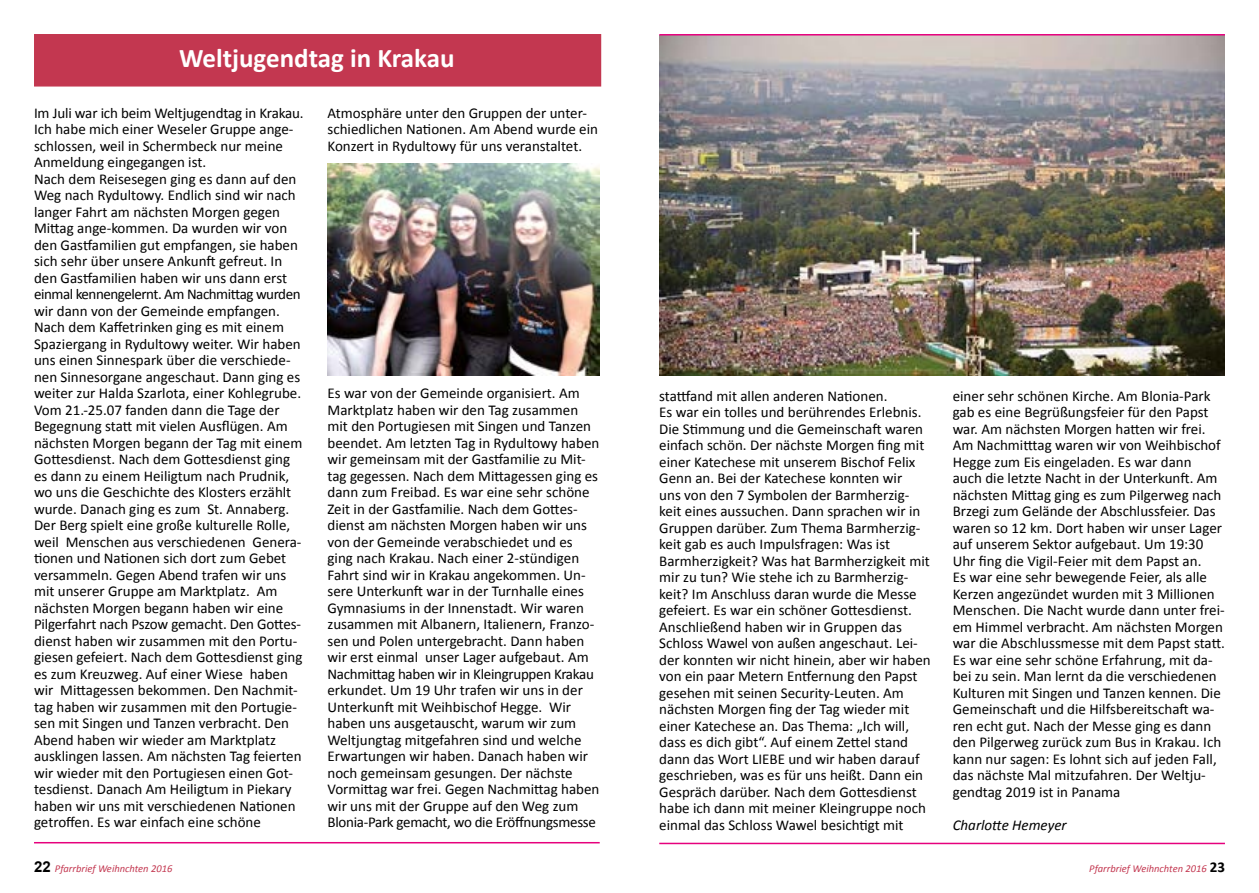
<style>
.page{position:relative;width:1259px;height:893px;background:#fff}
.page>*{position:absolute;margin:0;border:0;box-sizing:border-box;transform-origin:0 0}
.t1{font:700 27px "Calibri";color:#fff}
.t2{font:15px/16.5px "Calibri";color:#000}
.t3{font:italic 15px "Calibri";color:#000}
.t4{font:italic 10.5px "Calibri";color:#c33750}
.s1{font-family:"Arial";font-weight:700;font-style:normal;font-size:15px;color:#000}
.s2{font-weight:700;font-style:normal;font-size:15px;color:#000}
</style>
<div class="page">
<img style="left:659px;top:36px;width:566px;height:340px">
<hr style="left:659px;top:843px;width:566px;height:1px;background:#e6007d">
<hr style="left:659px;top:34px;width:566px;height:2px;background:#e6007d">
<div style="left:34px;top:34px;width:567px;height:53px;background:#c33750;border:2px solid #c33750"></div>
<hr style="left:34px;top:842px;width:566px;height:1px;background:#e6007d">
<img style="left:327px;top:164px;width:273px;height:212px">
<h1 class="t1" style="left:179px;top:41px;width:277px">Weltjugendtag in Krakau</h1>
<p class="t2" style="left:34px;top:104px;width:271px">Im Juli war ich beim Weltjugendtag in Krakau.<br>Ich habe mich einer Weseler Gruppe ange&shy;schlossen, weil in Schermbeck nur meine Anmeldung eingegangen ist.<br>Nach dem Reisesegen ging es dann auf den Weg nach Rydultowy. Endlich sind wir nach langer Fahrt am nächsten Morgen gegen Mittag ange-kommen. Da wurden wir von den Gastfamilien gut empfangen, sie haben sich sehr über unsere Ankunft gefreut. In den Gastfamilien haben wir uns dann erst einmal kennengelernt. Am Nachmittag wurden wir dann von der Gemeinde empfangen.<br>Nach dem Kaffetrinken ging es mit einem Spaziergang in Rydultowy weiter. Wir haben uns einen Sinnespark über die verschiede&shy;nen Sinnesorgane angeschaut. Dann ging es weiter zur Halda Szarlota, einer Kohlegrube.<br>Vom 21.-25.07 fanden dann die Tage der Begegnung statt mit vielen Ausflügen. Am nächsten Morgen begann der Tag mit einem Gottesdienst. Nach dem Gottesdienst ging es dann zu einem Heiligtum nach Prudnik, wo uns die Geschichte des Klosters erzählt wurde. Danach ging es zum St. Annaberg.<br>Der Berg spielt eine große kulturelle Rolle, weil Menschen aus verschiedenen Genera&shy;tionen und Nationen sich dort zum Gebet versammeln. Gegen Abend trafen wir uns mit unserer Gruppe am Marktplatz. Am nächsten Morgen begann haben wir eine Pilgerfahrt nach Pszow gemacht. Den Gottes&shy;dienst haben wir zusammen mit den Portu&shy;giesen gefeiert. Nach dem Gottesdienst ging es zum Kreuzweg. Auf einer Wiese haben wir Mittagessen bekommen. Den Nachmit&shy;tag haben wir zusammen mit den Portugie&shy;sen mit Singen und Tanzen verbracht. Den Abend haben wir wieder am Marktplatz ausklingen lassen. Am nächsten Tag feierten wir wieder mit den Portugiesen einen Got&shy;tesdienst. Danach Am Heiligtum in Piekary haben wir uns mit verschiedenen Nationen getroffen. Es war einfach eine schöne</p>
<p class="t2" style="left:327px;top:104px;width:272px">Atmosphäre unter den Gruppen der unter&shy;schiedlichen Nationen. Am Abend wurde ein<br>Konzert in Rydultowy für uns veranstaltet.</p>
<p class="t2" style="left:327px;top:384px;width:273px">Es war von der Gemeinde organisiert. Am Marktplatz haben wir den Tag zusammen mit den Portugiesen mit Singen und Tanzen beendet. Am letzten Tag in Rydultowy haben wir gemeinsam mit der Gastfamilie zu Mit&shy;tag gegessen. Nach dem Mittagessen ging es dann zum Freibad. Es war eine sehr schöne Zeit in der Gastfamilie. Nach dem Gottes&shy;dienst am nächsten Morgen haben wir uns von der Gemeinde verabschiedet und es ging nach Krakau. Nach einer 2-stündigen Fahrt sind wir in Krakau angekommen. Un&shy;sere Unterkunft war in der Turnhalle eines Gymnasiums in der Innenstadt. Wir waren zusammen mit Albanern, Italienern, Franzo&shy;sen und Polen untergebracht. Dann haben wir erst einmal unser Lager aufgebaut. Am Nachmittag haben wir in Kleingruppen Krakau erkundet. Um 19 Uhr trafen wir uns in der Unterkunft mit Weihbischof Hegge. Wir haben uns ausgetauscht, warum wir zum Weltjungtag mitgefahren sind und welche Erwartungen wir haben. Danach haben wir noch gemeinsam gesungen. Der nächste Vormittag war frei. Gegen Nachmittag haben wir uns mit der Gruppe auf den Weg zum Blonia-Park gemacht, wo die Eröffnungsmesse</p>
<p class="t4" style="left:34px;top:862px;width:140px"><span class="s1">22</span> Pfarrbrief Weihnchten 2016</p>
<p class="t2" style="left:659px;top:387px;width:273px">stattfand mit allen anderen Nationen.<br>Es war ein tolles und berührendes Erlebnis.<br>Die Stimmung und die Gemeinschaft waren einfach schön. Der nächste Morgen fing mit einer Katechese mit unserem Bischof Felix Genn an. Bei der Katechese konnten wir<br>uns von den 7 Symbolen der Barmherzig&shy;keit eines aussuchen. Dann sprachen wir in Gruppen darüber. Zum Thema Barmherzig&shy;keit gab es auch Impulsfragen: Was ist Barmherzigkeit? Was hat Barmherzigkeit mit mir zu tun? Wie stehe ich zu Barmherzig&shy;keit? Im Anschluss daran wurde die Messe gefeiert. Es war ein schöner Gottesdienst.<br>Anschließend haben wir in Gruppen das Schloss Wawel von außen angeschaut. Lei&shy;der konnten wir nicht hinein, aber wir haben von ein paar Metern Entfernung den Papst gesehen mit seinen Security-Leuten. Am nächsten Morgen fing der Tag wieder mit einer Katechese an. Das Thema: „Ich will, dass es dich gibt“. Auf einem Zettel stand dann das Wort LIEBE und wir haben darauf geschrieben, was es für uns heißt. Dann ein Gespräch darüber. Nach dem Gottesdienst habe ich dann mit meiner Kleingruppe noch einmal das Schloss Wawel besichtigt mit</p>
<p class="t2" style="left:952px;top:387px;width:274px">einer sehr schönen Kirche. Am Blonia-Park gab es eine Begrüßungsfeier für den Papst war. Am nächsten Morgen hatten wir frei.<br>Am Nachmitttag waren wir von Weihbischof Hegge zum Eis eingeladen. Es war dann<br>auch die letzte Nacht in der Unterkunft. Am nächsten Mittag ging es zum Pilgerweg nach Brzegi zum Gelände der Abschlussfeier. Das waren so 12 km. Dort haben wir unser Lager auf unserem Sektor aufgebaut. Um 19:30<br>Uhr fing die Vigil-Feier mit dem Papst an.<br>Es war eine sehr bewegende Feier, als alle Kerzen angezündet wurden mit 3 Millionen Menschen. Die Nacht wurde dann unter frei&shy;em Himmel verbracht. Am nächsten Morgen war die Abschlussmesse mit dem Papst statt.<br>Es war eine sehr schöne Erfahrung, mit da&shy;bei zu sein. Man lernt da die verschiedenen Kulturen mit Singen und Tanzen kennen. Die Gemeinschaft und die Hilfsbereitschaft wa&shy;ren echt gut. Nach der Messe ging es dann den Pilgerweg zurück zum Bus in Krakau. Ich kann nur sagen: Es lohnt sich auf jeden Fall, das nächste Mal mitzufahren. Der Weltju&shy;gendtag 2019 ist in Panama</p>
<p class="t3" style="left:952px;top:815px;width:115px">Charlotte Hemeyer</p>
<p class="t4" style="left:1089px;top:862px;width:137px">Pfarrbrief Weihnchten 2016 <span class="s2">23</span></p>
</div>
